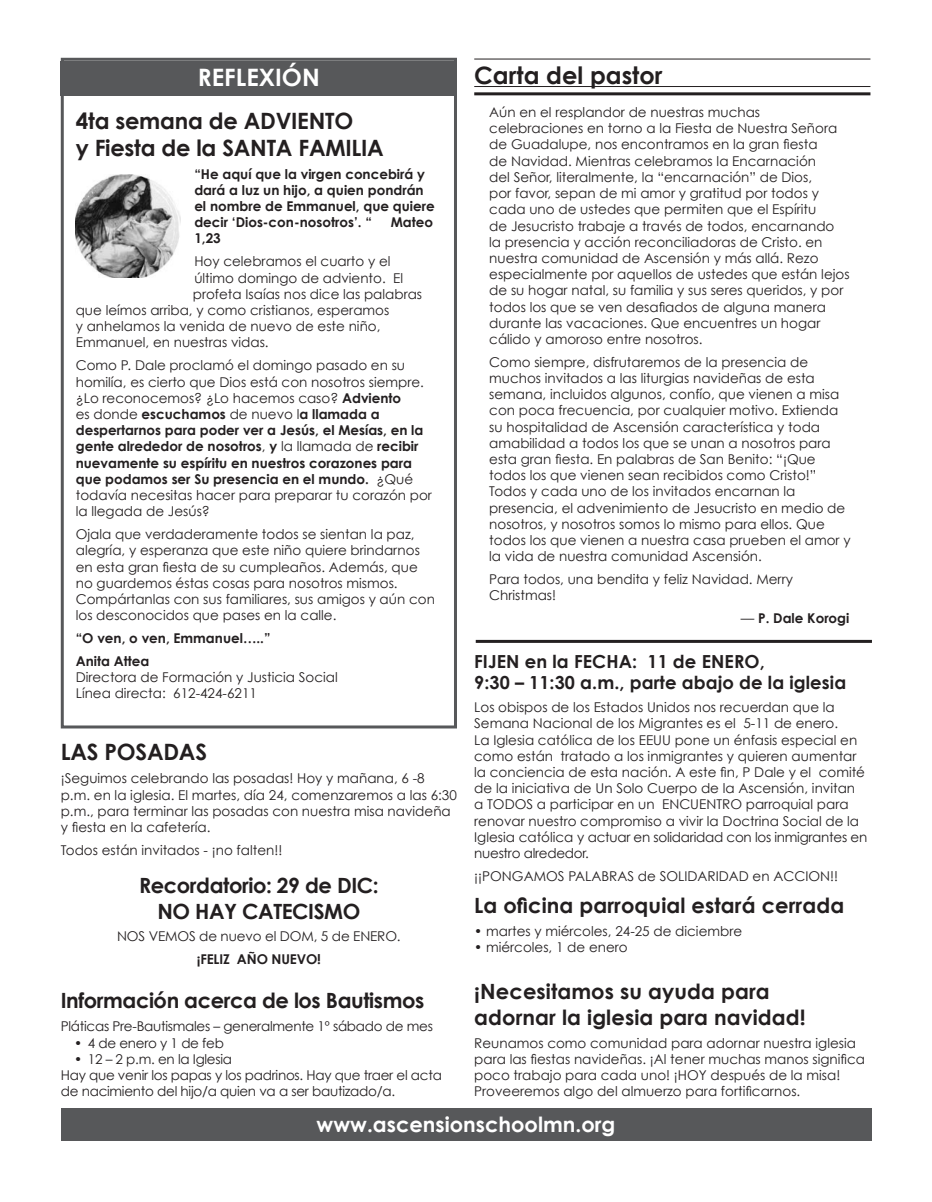
<style>
.page{position:relative;width:932px;height:1202px;background:#fff}
.page>*{position:absolute;margin:0;border:0;box-sizing:border-box;transform-origin:0 0}
.t1{font:700 24px "Century Gothic";color:#231f20}
.t2{font:700 24px "Century Gothic";color:#fff}
.t3{font:700 22.5px/27px "Century Gothic";letter-spacing:-.01em;color:#231f20}
.t4{font:700 21px/25.2px "Century Gothic";letter-spacing:.005em;color:#231f20}
.t5{font:700 21px/25.5px "Century Gothic";letter-spacing:-.02em;color:#231f20;text-align:center}
.t6{font:700 21px "Century Gothic";color:#fff}
.t7{font:700 18px/21px "Century Gothic";letter-spacing:.005em;color:#231f20}
.t8{font:13.5px/16.2px "Century Gothic";color:#231f20}
.t9{font:700 13.5px/16.2px "Century Gothic";color:#231f20}
.t10{font:13.5px/16.2px "Century Gothic";letter-spacing:-.02em;color:#231f20}
.s1{font-weight:400}
.s2{font-weight:700}
</style>
<div class="page">
<div style="left:61px;top:58px;width:396px;height:670px;border:3px solid #57585a"></div>
<div style="left:61px;top:1108px;width:810px;height:33px;background:#57585a"></div>
<div style="left:61px;top:61px;width:396px;height:34px;background:#57585a"></div>
<hr style="left:474px;top:86px;width:396px;height:1px;background:#231f20">
<hr style="left:474px;top:92px;width:396px;height:3px;background:#231f20">
<hr style="left:474px;top:59px;width:396px;height:1px;background:#231f20">
<hr style="left:476px;top:640px;width:396px;height:3px;background:#231f20">
<img style="left:76px;top:174px;width:105px;height:104px">
<h1 class="t2" style="left:198px;top:59px;width:123px">REFLEXIÓN</h1>
<h1 class="t1" style="left:474px;top:57px;width:190px">Carta del pastor</h1>
<p class="t8" style="left:489px;top:104px;width:362px">Aún en el resplandor de nuestras muchas celebraciones en torno a la Fiesta de Nuestra Señora de Guadalupe, nos encontramos en la gran fiesta<br>de Navidad. Mientras celebramos la Encarnación<br>del Señor, literalmente, la “encarnación” de Dios,<br>por favor, sepan de mi amor y gratitud por todos y cada uno de ustedes que permiten que el Espíritu<br>de Jesucristo trabaje a través de todos, encarnando la presencia y acción reconciliadoras de Cristo. en nuestra comunidad de Ascensión y más allá. Rezo especialmente por aquellos de ustedes que están lejos de su hogar natal, su familia y sus seres queridos, y por todos los que se ven desafiados de alguna manera durante las vacaciones. Que encuentres un hogar cálido y amoroso entre nosotros.</p>
<p class="t8" style="left:489px;top:354px;width:363px">Como siempre, disfrutaremos de la presencia de muchos invitados a las liturgias navideñas de esta semana, incluidos algunos, confío, que vienen a misa con poca frecuencia, por cualquier motivo. Extienda su hospitalidad de Ascensión característica y toda amabilidad a todos los que se unan a nosotros para esta gran fiesta. En palabras de San Benito: “¡Que todos los que vienen sean recibidos como Cristo!” Todos y cada uno de los invitados encarnan la presencia, el advenimiento de Jesucristo en medio de nosotros, y nosotros somos lo mismo para ellos. Que todos los que vienen a nuestra casa prueben el amor y la vida de nuestra comunidad Ascensión.</p>
<p class="t8" style="left:489px;top:571px;width:305px">Para todos, una bendita y feliz Navidad. Merry<br>Christmas!</p>
<p class="t9" style="left:740px;top:609px;width:110px"><span class="s1">—</span> P. Dale Korogi</p>
<h2 class="t3" style="left:76px;top:106px;width:310px">4ta semana de ADVIENTO<br>y Fiesta de la SANTA FAMILIA</h2>
<p class="t9" style="left:194px;top:165px;width:242px">“He aquí que la virgen concebirá y dará a luz un hijo, a quien pondrán el nombre de Emmanuel, que quiere decir ‘Dios-con-nosotros’. “</p>
<p class="t9" style="left:391px;top:214px;width:44px">Mateo</p>
<p class="t9" style="left:194px;top:230px;width:28px">1,23</p>
<p class="t8" style="left:194px;top:253px;width:198px">Hoy celebramos el cuarto y el</p>
<p class="t8" style="left:194px;top:269px;width:210px">último domingo de adviento. El</p>
<p class="t8" style="left:193px;top:286px;width:231px">profeta Isaías nos dice las palabras</p>
<p class="t8" style="left:76px;top:302px;width:315px">que leímos arriba, y como cristianos, esperamos</p>
<p class="t8" style="left:76px;top:318px;width:306px">y anhelamos la venida de nuevo de este niño,</p>
<p class="t8" style="left:76px;top:334px;width:194px">Emmanuel, en nuestras vidas.</p>
<p class="t8" style="left:76px;top:357px;width:358px">Como P. Dale proclamó el domingo pasado en su homilía, es cierto que Dios está con nosotros siempre. ¿Lo reconocemos? ¿Lo hacemos caso? <span class="s2">Adviento<br></span>es donde <span class="s2">escuchamos</span> de nuevo l<span class="s2">a llamada a despertarnos para poder ver a Jesús, el Mesías, en la gente alrededor de nosotros</span>, <span class="s2">y</span> la llamada de <span class="s2">recibir nuevamente su espíritu en nuestros corazones para que podamos ser Su presencia en el mundo.</span> ¿Qué todavía necesitas hacer para preparar tu corazón por la llegada de Jesús?</p>
<p class="t8" style="left:76px;top:526px;width:360px">Ojala que verdaderamente todos se sientan la paz, alegría, y esperanza que este niño quiere brindarnos en esta gran fiesta de su cumpleaños. Además, que no guardemos éstas cosas para nosotros mismos.<br>Compártanlas con sus familiares, sus amigos y aún con los desconocidos que pases en la calle.</p>
<p class="t9" style="left:76px;top:626px;width:196px;line-height:23px">“O ven, o ven, Emmanuel…..”<br>Anita Attea</p>
<p class="t8" style="left:76px;top:669px;width:263px">Directora de Formación y Justicia Social<br>Línea directa: 612-424-6211</p>
<h3 class="t7" style="left:474px;top:650px;width:373px">FIJEN en la FECHA: 11 de ENERO,<br>9:30 – 11:30 a.m., parte abajo de la iglesia</h3>
<p class="t8" style="left:474px;top:699px;width:394px">Los obispos de los Estados Unidos nos recuerdan que la Semana Nacional de los Migrantes es el 5-11 de enero.<br>La Iglesia católica de los EEUU pone un énfasis especial en como están tratado a los inmigrantes y quieren aumentar la conciencia de esta nación. A este fin, P Dale y el comité de la iniciativa de Un Solo Cuerpo de la Ascensión, invitan a TODOS a participar en un ENCUENTRO parroquial para renovar nuestro compromiso a vivir la Doctrina Social de la Iglesia católica y actuar en solidaridad con los inmigrantes en nuestro alrededor.</p>
<p class="t8" style="left:474px;top:867px;width:365px">¡¡PONGAMOS PALABRAS de SOLIDARIDAD en ACCION!!</p>
<h2 class="t3" style="left:61px;top:738px;width:148px">LAS POSADAS</h2>
<p class="t8" style="left:61px;top:770px;width:397px">¡Seguimos celebrando las posadas! Hoy y mañana, 6 -8 p.m. en la iglesia. El martes, día 24, comenzaremos a las 6:30 p.m., para terminar las posadas con nuestra misa navideña y fiesta en la cafetería.</p>
<p class="t8" style="left:61px;top:841px;width:223px">Todos están invitados - ¡no falten!!</p>
<h3 class="t5" style="left:139px;top:871px;width:241px">Recordatorio: 29 de DIC:<br>NO HAY CATECISMO</h3>
<p class="t8" style="left:117px;top:928px;width:285px">NOS VEMOS de nuevo el DOM, 5 de ENERO.</p>
<p class="t9" style="left:197px;top:950px;width:126px">¡FELIZ AÑO NUEVO!</p>
<h3 class="t4" style="left:474px;top:891px;width:371px">La oficina parroquial estará cerrada</h3>
<p class="t8" style="left:474px;top:922px;width:269px">• martes y miércoles, 24-25 de diciembre</p>
<p class="t8" style="left:474px;top:938px;width:155px">• miércoles, 1 de enero</p>
<h3 class="t5" style="left:61px;top:987px;width:365px">Información acerca de los Bautismos</h3>
<p class="t10" style="left:61px;top:1018px;width:374px">Pláticas Pre-Bautismales – generalmente 1º sábado de mes</p>
<p class="t10" style="left:74px;top:1034px;width:151px">• 4 de enero y 1 de feb</p>
<p class="t10" style="left:61px;top:1050px;width:382px;text-indent:14px">• 12 – 2 p.m. en la Iglesia<br>Hay que venir los papas y los padrinos. Hay que traer el acta de nacimiento del hijo/a quien va a ser bautizado/a.</p>
<h3 class="t4" style="left:474px;top:978px;width:333px">¡Necesitamos su ayuda para adornar la iglesia para navidad!</h3>
<p class="t8" style="left:474px;top:1034px;width:392px">Reunamos como comunidad para adornar nuestra iglesia para las fiestas navideñas. ¡Al tener muchas manos significa poco trabajo para cada uno! ¡HOY después de la misa!<br>Proveeremos algo del almuerzo para fortificarnos.</p>
<h3 class="t6" style="left:316px;top:1108px;width:300px">www.ascensionschoolmn.org</h3>
</div>
